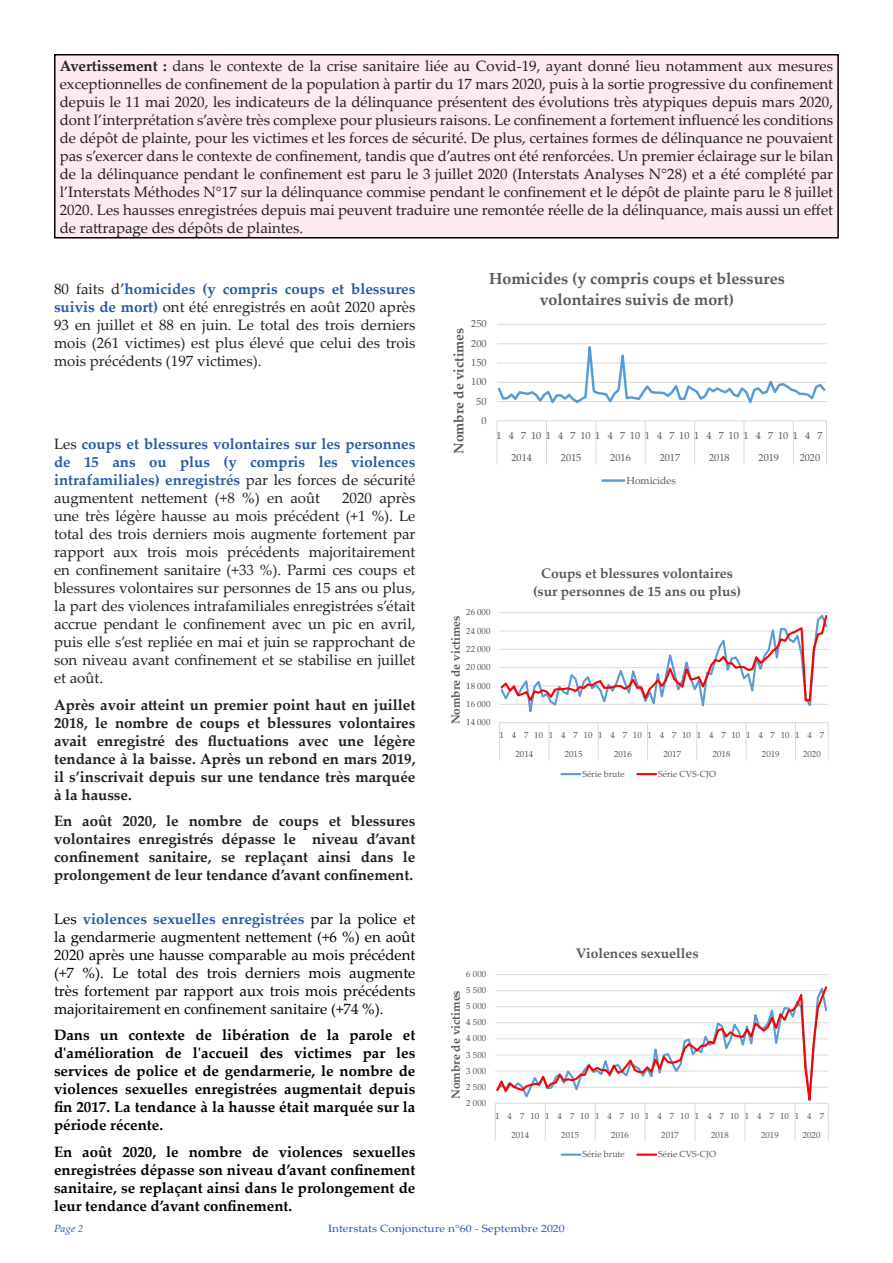
<style>
.page{position:relative;width:893px;height:1263px;background:#fff}
.page>*{position:absolute;margin:0;border:0;box-sizing:border-box;transform-origin:0 0}
.t1{font:700 16.05px/21.6px "Palatino Linotype";color:#595959;text-align:center}
.Paragraphe_sans_alin{font:15px/18px "Palatino Linotype";color:#231f20;text-align:justify}
.Style_de_paragraphe{font:15px/18px "Palatino Linotype";color:#231f20;text-align:justify}
.Style_de_paragraphe-2{font:700 15px/18px "Palatino Linotype";color:#231f20;text-align:justify}
.Style_de_paragraphe-3{font:700 15px/18px "Palatino Linotype";color:#000;text-align:justify}
.Style_de_paragraphe-4{font:15px/18px "Palatino Linotype";color:#000;text-align:justify}
.Style_de_paragraphe-5{font:700 15px/18px "Palatino Linotype";color:#2959a8;text-align:justify}
.t2{font:700 13.8px/18.6px "Palatino Linotype";color:#595959;text-align:center}
.t3{font:700 13.65px "Palatino Linotype";color:#595959}
.t4{font:700 11.85px "Palatino Linotype";color:#595959}
.t5{font:10.5px "Palatino Linotype";color:#2959a8;scale:1.14 1}
.t6{font:italic 10.5px "Palatino Linotype";color:#2959a8;scale:1.07 1}
.t7{font:10.2px "Palatino Linotype";letter-spacing:.005em;color:#595959}
.t8{font:10.2px/21.9px "Palatino Linotype";letter-spacing:.45em;color:#595959}
.t9{font:8.85px "Palatino Linotype";letter-spacing:.005em;color:#595959}
.t10{font:8.85px/18.9px "Palatino Linotype";letter-spacing:.635em;color:#595959}
.t11{font:8.85px/18.9px "Palatino Linotype";letter-spacing:.655em;color:#595959}
.s1{font-weight:700}
.s2{font-weight:700;color:#2959a8}
.s3{font-weight:400;color:#231f20}
</style>
<div class="page">
<hr style="left:497px;top:420px;width:329px;height:1px;background:#d9d9d9">
<svg style="left:497px;top:421px;width:1px;height:44px"></svg>
<svg style="left:546px;top:421px;width:1px;height:44px"></svg>
<svg style="left:595px;top:421px;width:1px;height:44px"></svg>
<svg style="left:645px;top:421px;width:1px;height:44px"></svg>
<svg style="left:694px;top:421px;width:1px;height:44px"></svg>
<svg style="left:744px;top:421px;width:1px;height:44px"></svg>
<svg style="left:793px;top:421px;width:1px;height:44px"></svg>
<svg style="left:826px;top:421px;width:1px;height:44px"></svg>
<svg style="left:497px;top:324px;width:330px;height:80px"></svg>
<hr style="left:602px;top:479px;width:22px;height:3px;background:#5b9bd5">
<hr style="left:500px;top:612px;width:328px;height:1px;background:#d9d9d9">
<svg style="left:499px;top:614px;width:330px;height:146px"></svg>
<svg style="left:561px;top:773px;width:19px;height:2px"></svg>
<svg style="left:637px;top:773px;width:19px;height:2px"></svg>
<hr style="left:495px;top:974px;width:333px;height:1px;background:#d9d9d9">
<svg style="left:495px;top:986px;width:334px;height:155px"></svg>
<hr style="left:562px;top:1153px;width:18px;height:3px;background:#5b9bd5">
<hr style="left:637px;top:1153px;width:19px;height:3px;background:#f00">
<div style="left:55px;top:55px;width:783px;height:183px;background:#fce9f1"></div>
<div style="left:54px;top:54px;width:785px;height:184px;border:2px solid #000"></div>
<p class="Paragraphe_sans_alin" style="left:60px;top:56px;width:775px"><span class="s1">Avertissement :</span> dans le contexte de la crise sanitaire liée au Covid-19, ayant donné lieu notamment aux mesures exceptionnelles de confinement de la population à partir du 17 mars 2020, puis à la sortie progressive du confinement depuis le 11 mai 2020, les indicateurs de la délinquance présentent des évolutions très atypiques depuis mars 2020, dont l’interprétation s’avère très complexe pour plusieurs raisons. Le confinement a fortement influencé les conditions de dépôt de plainte, pour les victimes et les forces de sécurité. De plus, certaines formes de délinquance ne pouvaient pas s’exercer dans le contexte de confinement, tandis que d’autres ont été renforcées. Un premier éclairage sur le bilan de la délinquance pendant le confinement est paru le 3 juillet 2020 (Interstats Analyses N°28) et a été complété par l’Interstats Méthodes N°17 sur la délinquance commise pendant le confinement et le dépôt de plainte paru le 8 juillet 2020. Les hausses enregistrées depuis mai peuvent traduire une remontée réelle de la délinquance, mais aussi un effet de rattrapage des dépôts de plaintes.</p>
<p class="Paragraphe_sans_alin" style="left:54px;top:279px;width:363px">80 faits d’<span class="s2">homicides (y compris coups et blessures suivis de mort)</span> ont été enregistrés en août 2020 après 93 en juillet et 88 en juin. Le total des trois derniers mois (261 victimes) est plus élevé que celui des trois mois précédents (197 victimes).</p>
<p class="Style_de_paragraphe-5" style="left:54px;top:434px;width:363px"><span class="s3">Les</span> coups et blessures volontaires sur les personnes de 15 ans ou plus (y compris les violences intrafamiliales) enregistrés <span class="s3">par les forces de sécurité augmentent nettement (+8 %) en août</span></p>
<p class="Style_de_paragraphe" style="left:54px;top:488px;width:363px;text-indent:288px">2020 après une très légère hausse au mois précédent (+1 %). Le total des trois derniers mois augmente fortement par rapport aux trois mois précédents majoritairement en confinement sanitaire (+33 %). Parmi ces coups et blessures volontaires sur personnes de 15 ans ou plus, la part des violences intrafamiliales enregistrées s’était accrue pendant le confinement avec un pic en avril, puis elle s’est repliée en mai et juin se rapprochant de son niveau avant confinement et se stabilise en juillet et août.</p>
<p class="Style_de_paragraphe-2" style="left:54px;top:695px;width:363px">Après avoir atteint un premier point haut en juillet 2018, le nombre de coups et blessures volontaires avait enregistré des fluctuations avec une légère tendance à la baisse. Après un rebond en mars 2019, il s’inscrivait depuis sur une tendance très marquée à la hausse.</p>
<p class="Style_de_paragraphe-2" style="left:54px;top:811px;width:363px">En août 2020, le nombre de coups et blessures volontaires enregistrés dépasse le niveau d’avant confinement sanitaire, se replaçant ainsi dans le prolongement de leur tendance d’avant confinement.</p>
<p class="Style_de_paragraphe-4" style="left:54px;top:909px;width:363px">Les <span class="s2">violences sexuelles enregistrées</span> par la police et la gendarmerie augmentent nettement (+6 %) en août 2020 après une hausse comparable au mois précédent (+7 %). Le total des trois derniers mois augmente très fortement par rapport aux trois mois précédents majoritairement en confinement sanitaire (+74 %).</p>
<p class="Style_de_paragraphe-3" style="left:54px;top:1025px;width:363px">Dans un contexte de libération de la parole et d'amélioration de l'accueil des victimes par les services de police et de gendarmerie, le nombre de violences sexuelles enregistrées augmentait depuis fin 2017. La tendance à la hausse était marquée sur la période récente.</p>
<p class="Style_de_paragraphe-3" style="left:54px;top:1142px;width:363px">En août 2020, le nombre de violences sexuelles enregistrées dépasse son niveau d’avant confinement sanitaire, se replaçant ainsi dans le prolongement de leur tendance d’avant confinement.</p>
<p class="t1" style="left:489px;top:267px;width:297px">Homicides (y compris coups et blessures volontaires suivis de mort)</p>
<p class="t7" style="left:471px;top:317px;width:17px">250</p>
<p class="t3" style="left:449px;top:454px;width:127px;rotate:-90deg">Nombre de victimes</p>
<p class="t7" style="left:471px;top:336px;width:17px">200</p>
<p class="t7" style="left:471px;top:355px;width:17px">150</p>
<p class="t7" style="left:471px;top:375px;width:17px">100</p>
<p class="t7" style="left:476px;top:394px;width:12px">50</p>
<p class="t7" style="left:481px;top:413px;width:7px">0</p>
<p class="t8" style="left:511px;top:424px;width:313px;text-indent:-15px">1 4 7101 4 7101 4 7101 4 7101 4 7101 4 7101 4 7<br>2014</p>
<p class="t7" style="left:561px;top:450px;width:22px">2015</p>
<p class="t7" style="left:610px;top:450px;width:22px">2016</p>
<p class="t7" style="left:660px;top:450px;width:22px">2017</p>
<p class="t7" style="left:709px;top:450px;width:22px">2018</p>
<p class="t7" style="left:758px;top:450px;width:22px">2019</p>
<p class="t7" style="left:800px;top:450px;width:22px">2020</p>
<p class="t7" style="left:626px;top:473px;width:51px">Homicides</p>
<p class="t2" style="left:533px;top:563px;width:210px">Coups et blessures volontaires (sur personnes de 15 ans ou plus)</p>
<p class="t9" style="left:466px;top:606px;width:26px">26 000</p>
<p class="t4" style="left:447px;top:724px;width:110px;rotate:-90deg">Nombre de victimes</p>
<p class="t9" style="left:466px;top:624px;width:26px">24 000</p>
<p class="t9" style="left:466px;top:643px;width:26px">22 000</p>
<p class="t9" style="left:466px;top:661px;width:26px">20 000</p>
<p class="t9" style="left:466px;top:679px;width:26px">18 000</p>
<p class="t9" style="left:466px;top:697px;width:26px">16 000</p>
<p class="t9" style="left:466px;top:716px;width:26px">14 000</p>
<p class="t10" style="left:515px;top:725px;width:310px;text-indent:-16px">1 4 7101 4 7101 4 7101 4 7101 4 7101 4 7101 4 7<br>2014</p>
<p class="t9" style="left:565px;top:748px;width:19px">2015</p>
<p class="t9" style="left:614px;top:748px;width:19px">2016</p>
<p class="t9" style="left:663px;top:748px;width:19px">2017</p>
<p class="t9" style="left:713px;top:748px;width:19px">2018</p>
<p class="t9" style="left:762px;top:748px;width:19px">2019</p>
<p class="t9" style="left:803px;top:748px;width:19px">2020</p>
<p class="t9" style="left:582px;top:767px;width:44px">Série brute</p>
<p class="t9" style="left:658px;top:767px;width:59px">Série CVS-CJO</p>
<p class="t9" style="left:466px;top:968px;width:21px">6 000</p>
<p class="t9" style="left:466px;top:984px;width:21px">5 500</p>
<p class="t4" style="left:447px;top:1099px;width:110px;rotate:-90deg">Nombre de victimes</p>
<p class="t9" style="left:466px;top:1000px;width:21px">5 000</p>
<p class="t9" style="left:466px;top:1016px;width:21px">4 500</p>
<p class="t9" style="left:466px;top:1032px;width:21px">4 000</p>
<p class="t9" style="left:466px;top:1048px;width:21px">3 500</p>
<p class="t9" style="left:466px;top:1064px;width:21px">3 000</p>
<p class="t9" style="left:466px;top:1080px;width:21px">2 500</p>
<p class="t9" style="left:466px;top:1096px;width:21px">2 000</p>
<p class="t2" style="left:576px;top:943px;width:124px">Violences sexuelles</p>
<p class="t11" style="left:511px;top:1106px;width:314px;text-indent:-16px">1 4 7101 4 7101 4 7101 4 7101 4 7101 4 7101 4 7<br>2014</p>
<p class="t9" style="left:561px;top:1128px;width:19px">2015</p>
<p class="t9" style="left:611px;top:1128px;width:19px">2016</p>
<p class="t9" style="left:661px;top:1128px;width:19px">2017</p>
<p class="t9" style="left:711px;top:1128px;width:19px">2018</p>
<p class="t9" style="left:761px;top:1128px;width:19px">2019</p>
<p class="t9" style="left:803px;top:1128px;width:19px">2020</p>
<p class="t9" style="left:582px;top:1148px;width:44px">Série brute</p>
<p class="t9" style="left:658px;top:1148px;width:59px">Série CVS-CJO</p>
<p class="t6" style="left:54px;top:1221px;width:29px">Page 2</p>
<p class="t5" style="left:328px;top:1221px;width:209px">Interstats Conjoncture n°60 - Septembre 2020</p>
</div>
